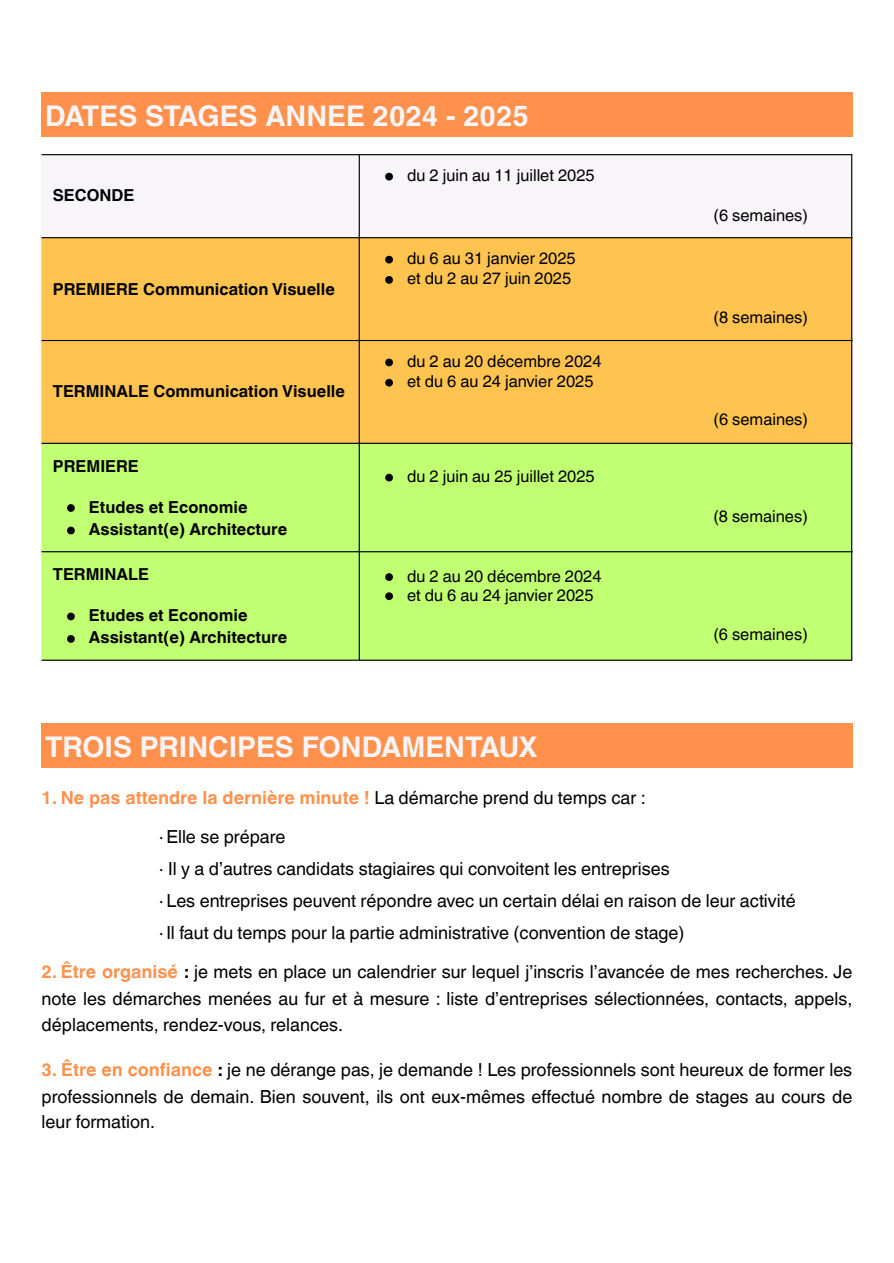
<style>
.page{position:relative;width:894px;height:1263px;background:#fff}
.page>*{position:absolute;margin:0;border:0;box-sizing:border-box;transform-origin:0 0}
.t1{font:700 28.5px "Helvetica World";color:#f7f5f8}
.t2{font:18px/26.4px "Helvetica World";color:#000;text-align:justify}
.t3{font:700 18px "Helvetica World";color:#ff914d}
.t4{font:16.5px "Helvetica World";color:#000}
.t5{font:700 16.5px "Helvetica World";color:#000}
.s1{font-weight:400;color:#000}
.s2{font-weight:700;color:#ff914d}
.s3{font-weight:700}
</style>
<div class="page">
<div style="left:42px;top:92px;width:810px;height:44px;background:#ff914d"></div>
<div style="left:42px;top:155px;width:808px;height:26px;background:#f7f5f8"></div>
<div style="left:42px;top:238px;width:808px;height:205px;background:#ffc450"></div>
<div style="left:42px;top:444px;width:808px;height:216px;background:#c1ff72"></div>
<svg style="left:385px;top:173px;width:8px;height:7px"></svg>
<svg style="left:385px;top:256px;width:8px;height:7px"></svg>
<svg style="left:385px;top:276px;width:8px;height:8px"></svg>
<svg style="left:385px;top:359px;width:8px;height:7px"></svg>
<svg style="left:385px;top:379px;width:8px;height:8px"></svg>
<svg style="left:67px;top:504px;width:8px;height:8px"></svg>
<svg style="left:67px;top:527px;width:8px;height:7px"></svg>
<svg style="left:385px;top:474px;width:8px;height:7px"></svg>
<svg style="left:67px;top:613px;width:8px;height:7px"></svg>
<svg style="left:67px;top:635px;width:8px;height:8px"></svg>
<svg style="left:385px;top:573px;width:8px;height:8px"></svg>
<svg style="left:385px;top:592px;width:8px;height:8px"></svg>
<hr style="left:358px;top:155px;width:2px;height:505px;background:#000">
<hr style="left:850px;top:155px;width:2px;height:505px;background:#000">
<hr style="left:42px;top:154px;width:810px;height:1px;background:#000">
<hr style="left:42px;top:237px;width:810px;height:1px;background:#000">
<hr style="left:42px;top:340px;width:810px;height:1px;background:#000">
<hr style="left:42px;top:443px;width:810px;height:1px;background:#000">
<hr style="left:42px;top:551px;width:810px;height:1px;background:#000">
<hr style="left:42px;top:660px;width:810px;height:1px;background:#000">
<div style="left:42px;top:723px;width:810px;height:44px;background:#ff914d"></div>
<p class="t1" style="left:45px;top:93px;width:485px">DATES STAGES ANNEE 2024 - 2025</p>
<p class="t5" style="left:53px;top:182px;width:83px">SECONDE</p>
<p class="t5" style="left:53px;top:275px;width:283px">PREMIERE Communication Visuelle</p>
<p class="t5" style="left:53px;top:378px;width:293px">TERMINALE Communication Visuelle</p>
<p class="t5" style="left:53px;top:453px;width:87px">PREMIERE</p>
<p class="t5" style="left:89px;top:493px;width:160px">Etudes et Economie</p>
<p class="t5" style="left:89px;top:516px;width:200px">Assistant(e) Architecture</p>
<p class="t4" style="left:407px;top:166px;width:189px">du 2 juin au 11 juillet 2025</p>
<p class="t4" style="left:407px;top:249px;width:170px">du 6 au 31 janvier 2025</p>
<p class="t4" style="left:407px;top:269px;width:165px">et du 2 au 27 juin 2025</p>
<p class="t4" style="left:407px;top:351px;width:196px">du 2 au 20 décembre 2024</p>
<p class="t4" style="left:407px;top:372px;width:188px">et du 6 au 24 janvier 2025</p>
<p class="t4" style="left:407px;top:467px;width:189px">du 2 juin au 25 juillet 2025</p>
<p class="t4" style="left:713px;top:205px;width:96px">(6 semaines)</p>
<p class="t4" style="left:713px;top:307px;width:96px">(8 semaines)</p>
<p class="t4" style="left:713px;top:410px;width:96px">(6 semaines)</p>
<p class="t4" style="left:713px;top:506px;width:96px">(8 semaines)</p>
<p class="t5" style="left:53px;top:561px;width:98px">TERMINALE</p>
<p class="t5" style="left:89px;top:602px;width:160px">Etudes et Economie</p>
<p class="t5" style="left:89px;top:624px;width:200px">Assistant(e) Architecture</p>
<p class="t4" style="left:713px;top:625px;width:96px">(6 semaines)</p>
<p class="t4" style="left:407px;top:566px;width:196px">du 2 au 20 décembre 2024</p>
<p class="t4" style="left:407px;top:585px;width:188px">et du 6 au 24 janvier 2025</p>
<p class="t1" style="left:45px;top:724px;width:494px">TROIS PRINCIPES FONDAMENTAUX</p>
<h1 class="t3" style="left:42px;top:783px;width:605px">1. Ne pas attendre la dernière minute ! <span class="s1">La démarche prend du temps car :</span></h1>
<p class="t2" style="left:159px;top:823px;width:128px">·Elle se prépare</p>
<p class="t2" style="left:159px;top:856px;width:512px">· Il y a d’autres candidats stagiaires qui convoitent les entreprises</p>
<p class="t2" style="left:159px;top:887px;width:638px">· Les entreprises peuvent répondre avec un certain délai en raison de leur activité</p>
<p class="t2" style="left:159px;top:920px;width:527px">· Il faut du temps pour la partie administrative (convention de stage)</p>
<h1 class="t2" style="left:42px;top:958px;width:811px"><span class="s2">2. Être organisé</span> <span class="s3">:</span> je mets en place un calendrier sur lequel j’inscris l’avancée de mes recherches. Je note les démarches menées au fur et à mesure : liste d’entreprises sélectionnées, contacts, appels, déplacements, rendez-vous, relances.</h1>
<h1 class="t2" style="left:42px;top:1056px;width:811px"><span class="s2">3. Être en confiance</span> <span class="s3">:</span> je ne dérange pas, je demande ! Les professionnels sont heureux de former les professionnels de demain. Bien souvent, ils ont eux-mêmes effectué nombre de stages au cours de leur formation.</h1>
</div>
